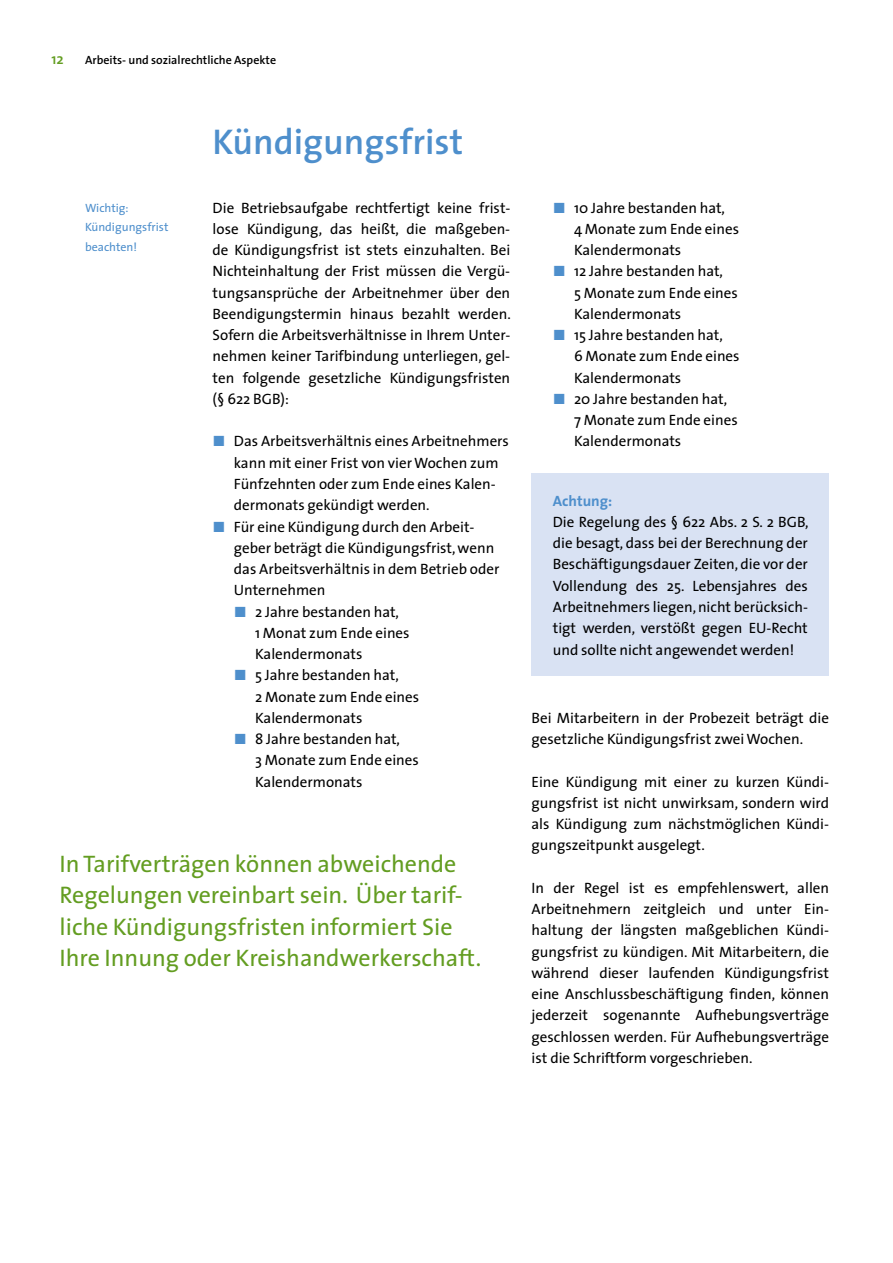
<style>
.page{position:relative;width:893px;height:1263px;background:#fff}
.page>*{position:absolute;margin:0;border:0;box-sizing:border-box;transform-origin:0 0}
.t1{font:600 36px "The Sans";color:#4e8fcc}
.t2{font:24px/31.5px "The Sans";color:#639d21}
.t3{font:15px/21.3px "The Sans";color:#000;text-align:justify}
.t4{font:700 15px "The Sans";color:#4e8fcc}
.t5{font:600 15px "The Sans";color:#639d21}
.t6{font:600 12px "The Sans";color:#000}
.t7{font:12px/19.5px "The Sans";color:#4e8fcc}
.s1{font-family:"The Sans Expert";color:#4e8fcc}
</style>
<div class="page">
<div style="left:531px;top:473px;width:298px;height:203px;background:#d9e2f3"></div>
<p class="t5" style="left:51px;top:46px;width:14px">12</p>
<p class="t6" style="left:85px;top:50px;width:193px">Arbeits- und sozialrechtliche Aspekte</p>
<p class="t7" style="left:85px;top:198px;width:85px">Wichtig:<br>Kündigungsfrist beachten!</p>
<h1 class="t1" style="left:213px;top:112px;width:252px">Kündigungsfrist</h1>
<p class="t3" style="left:213px;top:196px;width:300px">Die Betriebsaufgabe rechtfertigt keine frist&shy;lose Kündigung, das heißt, die maßgeben&shy;de Kündigungsfrist ist stets einzuhalten. Bei Nichteinhaltung der Frist müssen die Vergü&shy;tungsansprüche der Arbeitnehmer über den Beendigungstermin hinaus bezahlt werden.<br>Sofern die Arbeitsverhältnisse in Ihrem Unter&shy;nehmen keiner Tarifbindung unterliegen, gel&shy;ten folgende gesetzliche Kündigungsfristen (§ 622 BGB):</p>
<p class="t3" style="left:213px;top:430px;width:298px"><span class="s1">ó</span> Das Arbeitsverhältnis eines Arbeitnehmers</p>
<p class="t3" style="left:234px;top:452px;width:266px">kann mit einer Frist von vier Wochen zum</p>
<p class="t3" style="left:234px;top:473px;width:263px">Fünfzehnten oder zum Ende eines Kalen-</p>
<p class="t3" style="left:234px;top:494px;width:197px">dermonats gekündigt werden.</p>
<p class="t3" style="left:213px;top:515px;width:263px"><span class="s1">ó</span> Für eine Kündigung durch den Arbeit-</p>
<p class="t3" style="left:234px;top:537px;width:262px">geber beträgt die Kündigungsfrist, wenn</p>
<p class="t3" style="left:234px;top:558px;width:267px">das Arbeitsverhältnis in dem Betrieb oder</p>
<p class="t3" style="left:234px;top:579px;width:93px">Unternehmen</p>
<p class="t3" style="left:234px;top:600px;width:167px"><span class="s1">ó</span> 2 Jahre bestanden hat,</p>
<p class="t3" style="left:255px;top:622px;width:156px">1 Monat zum Ende eines</p>
<p class="t3" style="left:255px;top:643px;width:109px">Kalendermonats</p>
<p class="t3" style="left:234px;top:664px;width:166px"><span class="s1">ó</span> 5 Jahre bestanden hat,</p>
<p class="t3" style="left:255px;top:685px;width:166px">2 Monate zum Ende eines</p>
<p class="t3" style="left:255px;top:707px;width:109px">Kalendermonats</p>
<p class="t3" style="left:234px;top:728px;width:168px"><span class="s1">ó</span> 8 Jahre bestanden hat,</p>
<p class="t3" style="left:255px;top:749px;width:165px">3 Monate zum Ende eines</p>
<p class="t3" style="left:255px;top:770px;width:109px">Kalendermonats</p>
<h2 class="t2" style="left:60px;top:847px;width:423px">In Tarifverträgen können abweichende Regelungen vereinbart sein. Über tarif&shy;liche Kündigungsfristen informiert Sie Ihre Innung oder Kreishandwerkerschaft.</h2>
<p class="t3" style="left:553px;top:196px;width:174px"><span class="s1">ó</span> 10 Jahre bestanden hat,</p>
<p class="t3" style="left:574px;top:218px;width:166px">4 Monate zum Ende eines</p>
<p class="t3" style="left:574px;top:239px;width:109px">Kalendermonats</p>
<p class="t3" style="left:553px;top:260px;width:172px"><span class="s1">ó</span> 12 Jahre bestanden hat,</p>
<p class="t3" style="left:574px;top:281px;width:165px">5 Monate zum Ende eines</p>
<p class="t3" style="left:574px;top:303px;width:109px">Kalendermonats</p>
<p class="t3" style="left:553px;top:324px;width:172px"><span class="s1">ó</span> 15 Jahre bestanden hat,</p>
<p class="t3" style="left:574px;top:345px;width:167px">6 Monate zum Ende eines</p>
<p class="t3" style="left:574px;top:366px;width:109px">Kalendermonats</p>
<p class="t3" style="left:553px;top:388px;width:176px"><span class="s1">ó</span> 20 Jahre bestanden hat,</p>
<p class="t3" style="left:574px;top:409px;width:165px">7 Monate zum Ende eines</p>
<p class="t3" style="left:574px;top:430px;width:109px">Kalendermonats</p>
<p class="t4" style="left:553px;top:488px;width:61px">Achtung:</p>
<p class="t3" style="left:553px;top:511px;width:257px">Die Regelung des § 622 Abs. 2 S. 2 BGB, die besagt, dass bei der Berechnung der Beschäftigungsdauer Zeiten, die vor der Vollendung des 25. Lebensjahres des Arbeitnehmers liegen, nicht berücksich&shy;tigt werden, verstößt gegen EU-Recht und sollte nicht angewendet werden!</p>
<p class="t3" style="left:531px;top:706px;width:299px">Bei Mitarbeitern in der Probezeit beträgt die gesetzliche Kündigungsfrist zwei Wochen.</p>
<p class="t3" style="left:531px;top:770px;width:299px">Eine Kündigung mit einer zu kurzen Kündi&shy;gungsfrist ist nicht unwirksam, sondern wird als Kündigung zum nächstmöglichen Kündi&shy;gungszeitpunkt ausgelegt.</p>
<p class="t3" style="left:531px;top:877px;width:299px">In der Regel ist es empfehlenswert, allen Arbeitnehmern zeitgleich und unter Ein&shy;haltung der längsten maßgeblichen Kündi&shy;gungsfrist zu kündigen. Mit Mitarbeitern, die während dieser laufenden Kündigungsfrist eine Anschlussbeschäftigung finden, können jederzeit sogenannte Aufhebungsverträge geschlossen werden. Für Aufhebungsverträge ist die Schriftform vorgeschrieben.</p>
</div>
